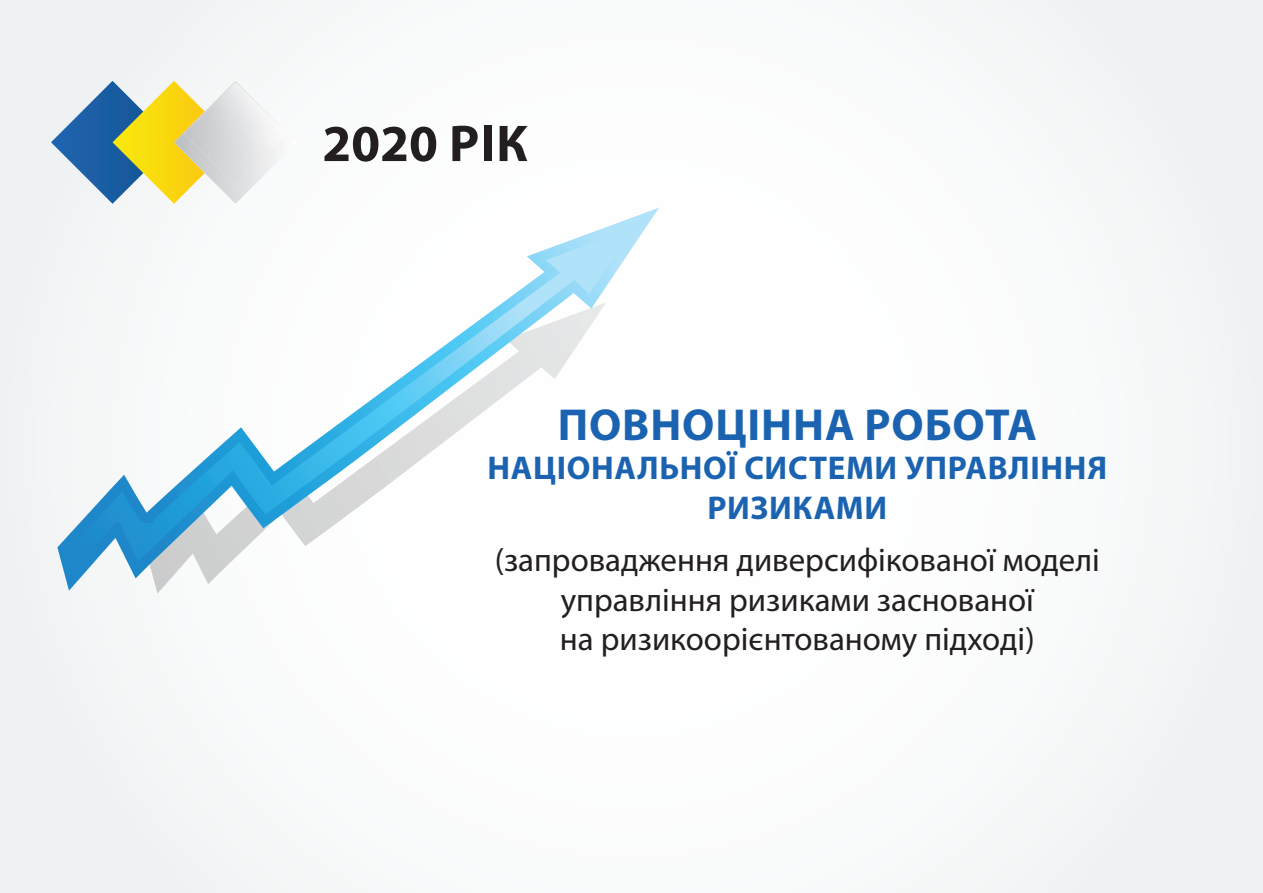
<style>
.page{position:relative;width:1263px;height:893px;background:#fafbfb}
.page>*{position:absolute;margin:0;border:0;box-sizing:border-box;transform-origin:0 0}
.t1{font:700 52.05px "Myriad Pro";color:#231f20}
.t2{font:700 45px "Myriad Pro";letter-spacing:.02em;color:#1b63b0}
.t3{font:33px/39.6px "Myriad Pro";color:#231f20;text-align:center}
.t4{font:700 33px/39.6px "Myriad Pro";letter-spacing:.02em;color:#1b63b0;text-align:center}
</style>
<div class="page">
<svg style="left:51px;top:81px;width:202px;height:123px"></svg>
<img style="left:184px;top:82px;width:88px;height:104px">
<svg style="left:57px;top:208px;width:602px;height:383px"></svg>
<svg style="left:68px;top:228px;width:566px;height:342px"></svg>
<p class="t1" style="left:322px;top:110px;width:207px">2020 РІК</p>
<p class="t2" style="left:558px;top:395px;width:481px">ПОВНОЦІННА РОБОТА</p>
<p class="t4" style="left:487px;top:447px;width:621px">НАЦІОНАЛЬНОЇ СИСТЕМИ УПРАВЛІННЯ<br>РИЗИКАМИ</p>
<p class="t3" style="left:495px;top:540px;width:607px">(запровадження диверсифікованої моделі управління ризиками заснованої<br>на ризикоорієнтованому підході)</p>
</div>
